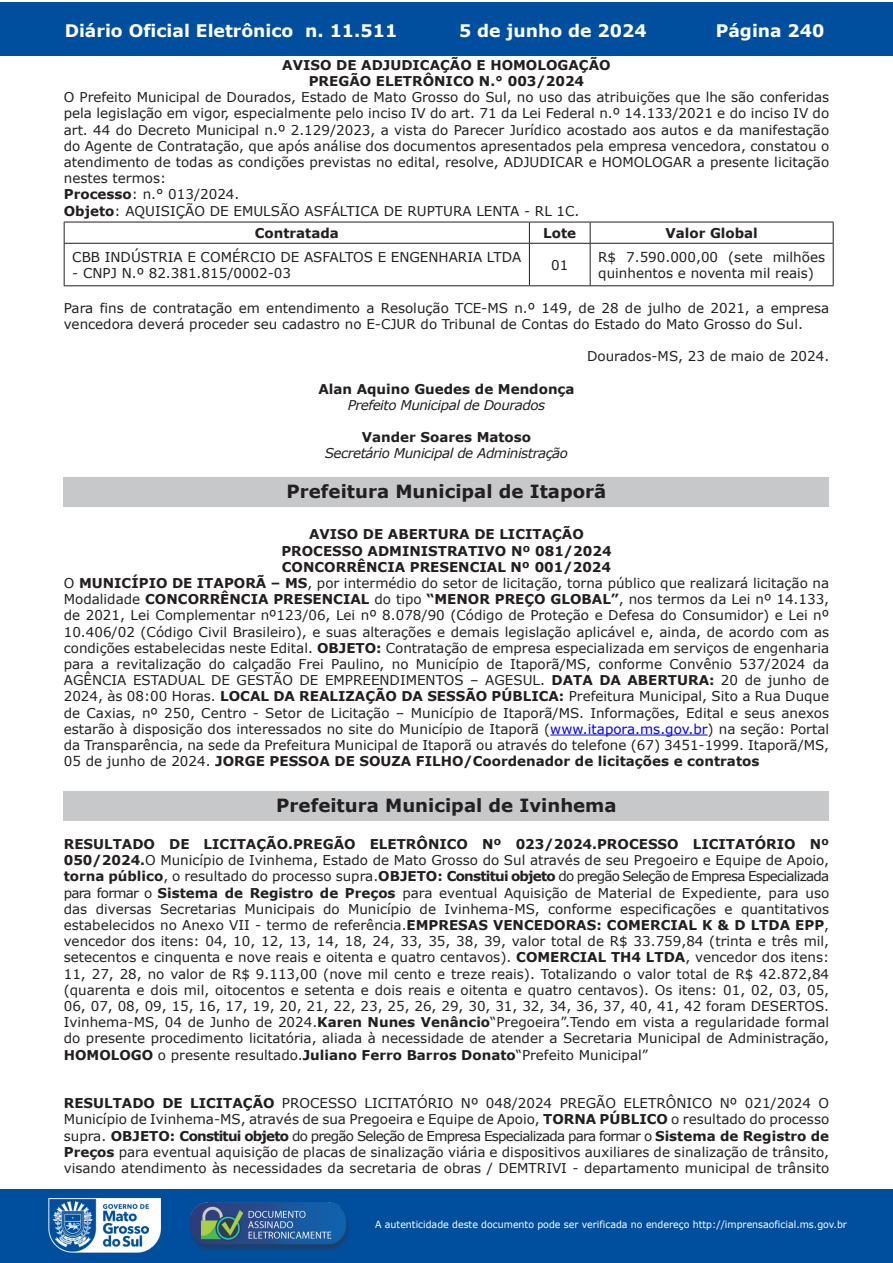
<style>
.page{position:relative;width:893px;height:1263px;background:#fff}
.page>*{position:absolute;margin:0;border:0;box-sizing:border-box;transform-origin:0 0}
.t1{font:700 18.15px "Verdana";color:#231f20}
.t2{font:700 17.25px "Verdana";color:#fff}
.t3{font:13.5px/16.2px "Verdana";color:#231f20}
.t4{font:700 13.5px/16.2px "Verdana";color:#231f20;text-align:center}
.t5{font:italic 13.5px "Verdana";letter-spacing:-.035em;color:#231f20}
.t6{font:9.9px "Verdana";color:#fff;scale:.95 1}
.s1{font-weight:700}
.s2{color:#00f}
.s3{font-weight:400}
</style>
<div class="page">
<div style="left:0;top:2px;width:893px;height:53px;background:#004f9f"></div>
<div style="left:1px;top:1189px;width:892px;height:74px;background:#004f9f"></div>
<img style="left:49px;top:1198px;width:111px;height:54px">
<img style="left:185px;top:1201px;width:168px;height:54px">
<hr style="left:550px;top:735px;width:158px;height:1px;background:#00f">
<hr style="left:64px;top:222px;width:465px;height:1px;background:#231f20">
<hr style="left:529px;top:222px;width:61px;height:1px;background:#231f20">
<hr style="left:590px;top:222px;width:243px;height:1px;background:#231f20">
<hr style="left:64px;top:243px;width:465px;height:1px;background:#231f20">
<hr style="left:529px;top:243px;width:61px;height:1px;background:#231f20">
<hr style="left:590px;top:243px;width:243px;height:1px;background:#231f20">
<hr style="left:64px;top:285px;width:465px;height:1px;background:#231f20">
<hr style="left:529px;top:285px;width:61px;height:1px;background:#231f20">
<hr style="left:590px;top:285px;width:243px;height:1px;background:#231f20">
<svg style="left:64px;top:222px;width:1px;height:21px"></svg>
<hr style="left:64px;top:244px;width:1px;height:41px;background:#231f20">
<svg style="left:529px;top:222px;width:1px;height:21px"></svg>
<svg style="left:590px;top:222px;width:1px;height:21px"></svg>
<svg style="left:833px;top:222px;width:1px;height:21px"></svg>
<hr style="left:529px;top:244px;width:1px;height:41px;background:#231f20">
<hr style="left:590px;top:244px;width:1px;height:41px;background:#231f20">
<hr style="left:833px;top:244px;width:1px;height:41px;background:#231f20">
<div style="left:64px;top:477px;width:765px;height:30px;background:#c7c8ca"></div>
<div style="left:64px;top:791px;width:765px;height:29px;background:#c7c8ca"></div>
<p class="t2" style="left:65px;top:18px;width:334px">Diário Oficial Eletrônico n. 11.511</p>
<p class="t2" style="left:459px;top:18px;width:189px">5 de junho de 2024</p>
<p class="t2" style="left:716px;top:18px;width:110px">Página 240</p>
<p class="t4" style="left:282px;top:57px;width:330px">AVISO DE ADJUDICAÇÃO E HOMOLOGAÇÃO<br>PREGÃO ELETRÔNICO N.° 003/2024</p>
<p class="t3" style="left:64px;top:89px;width:767px">O Prefeito Municipal de Dourados, Estado de Mato Grosso do Sul, no uso das atribuições que lhe são conferidas pela legislação em vigor, especialmente pelo inciso IV do art. 71 da Lei Federal n.º 14.133/2021 e do inciso IV do art. 44 do Decreto Municipal n.º 2.129/2023, a vista do Parecer Jurídico acostado aos autos e da manifestação do Agente de Contratação, que após análise dos documentos apresentados pela empresa vencedora, constatou o atendimento de todas as condições previstas no edital, resolve, ADJUDICAR e HOMOLOGAR a presente licitação nestes termos:<br><span class="s1">Processo</span>: n.° 013/2024.<br><span class="s1">Objeto</span>: AQUISIÇÃO DE EMULSÃO ASFÁLTICA DE RUPTURA LENTA - RL 1C.</p>
<p class="t4" style="left:255px;top:225px;width:86px">Contratada</p>
<p class="t4" style="left:543px;top:225px;width:34px">Lote</p>
<p class="t4" style="left:665px;top:225px;width:94px">Valor Global</p>
<p class="t3" style="left:72px;top:248px;width:451px">CBB INDÚSTRIA E COMÉRCIO DE ASFALTOS E ENGENHARIA LTDA</p>
<p class="t3" style="left:72px;top:265px;width:220px">- CNPJ N.º 82.381.815/0002-03</p>
<p class="t3" style="left:551px;top:257px;width:19px">01</p>
<p class="t3" style="left:598px;top:248px;width:228px">R$ 7.590.000,00 (sete milhões quinhentos e noventa mil reais)</p>
<p class="t3" style="left:64px;top:299px;width:767px">Para fins de contratação em entendimento a Resolução TCE-MS n.º 149, de 28 de julho de 2021, a empresa vencedora deverá proceder seu cadastro no E-CJUR do Tribunal de Contas do Estado do Mato Grosso do Sul.</p>
<p class="t3" style="left:587px;top:348px;width:244px">Dourados-MS, 23 de maio de 2024.</p>
<p class="t4" style="left:318px;top:380px;width:258px">Alan Aquino Guedes de Mendonça</p>
<p class="t5" style="left:348px;top:396px;width:199px">Prefeito Municipal de Dourados</p>
<p class="t4" style="left:362px;top:429px;width:171px">Vander Soares Matoso</p>
<p class="t5" style="left:325px;top:444px;width:245px">Secretário Municipal de Administração</p>
<h1 class="t1" style="left:287px;top:479px;width:321px">Prefeitura Municipal de Itaporã</h1>
<p class="t4" style="left:309px;top:526px;width:276px">AVISO DE ABERTURA DE LICITAÇÃO</p>
<p class="t4" style="left:281px;top:542px;width:332px">PROCESSO ADMINISTRATIVO Nº 081/2024</p>
<p class="t4" style="left:282px;top:558px;width:331px">CONCORRÊNCIA PRESENCIAL Nº 001/2024</p>
<p class="t3" style="left:64px;top:575px;width:767px">O <span class="s1">MUNICÍPIO DE ITAPORÃ – MS</span>, por intermédio do setor de licitação, torna público que realizará licitação na</p>
<p class="t3" style="left:64px;top:591px;width:767px">Modalidade <span class="s1">CONCORRÊNCIA PRESENCIAL</span> do tipo <span class="s1">“MENOR PREÇO GLOBAL”</span>, nos termos da Lei nº 14.133,</p>
<p class="t3" style="left:64px;top:607px;width:767px">de 2021, Lei Complementar nº123/06, Lei nº 8.078/90 (Código de Proteção e Defesa do Consumidor) e Lei nº</p>
<p class="t3" style="left:64px;top:623px;width:767px">10.406/02 (Código Civil Brasileiro), e suas alterações e demais legislação aplicável e, ainda, de acordo com as</p>
<p class="t3" style="left:64px;top:640px;width:767px">condições estabelecidas neste Edital. <span class="s1">OBJETO:</span> Contratação de empresa especializada em serviços de engenharia</p>
<p class="t3" style="left:64px;top:656px;width:767px">para a revitalização do calçadão Frei Paulino, no Município de Itaporã/MS, conforme Convênio 537/2024 da</p>
<p class="t3" style="left:64px;top:672px;width:767px">AGÊNCIA ESTADUAL DE GESTÃO DE EMPREENDIMENTOS – AGESUL. <span class="s1">DATA DA ABERTURA:</span> 20 de junho de</p>
<p class="t3" style="left:64px;top:688px;width:767px">2024, às 08:00 Horas. <span class="s1">LOCAL DA REALIZAÇÃO DA SESSÃO PÚBLICA:</span> Prefeitura Municipal, Sito a Rua Duque</p>
<p class="t3" style="left:64px;top:704px;width:767px">de Caxias, nº 250, Centro - Setor de Licitação – Município de Itaporã/MS. Informações, Edital e seus anexos</p>
<p class="t3" style="left:64px;top:721px;width:767px">estarão à disposição dos interessados no site do Município de Itaporã (<span class="s2">www.itapora.ms.gov.br</span>) na seção: Portal</p>
<p class="t3" style="left:64px;top:737px;width:767px">da Transparência, na sede da Prefeitura Municipal de Itaporã ou através do telefone (67) 3451-1999. Itaporã/MS,</p>
<p class="t4" style="left:64px;top:753px;width:697px"><span class="s3">05 de junho de 2024.</span> JORGE PESSOA DE SOUZA FILHO/Coordenador de licitações e contratos</p>
<h1 class="t1" style="left:276px;top:792px;width:342px">Prefeitura Municipal de Ivinhema</h1>
<p class="t3" style="left:64px;top:836px;width:767px;text-align:justify"><span class="s1">RESULTADO DE LICITAÇÃO.PREGÃO ELETRÔNICO Nº 023/2024.PROCESSO LICITATÓRIO Nº 050/2024.</span>O Município de Ivinhema, Estado de Mato Grosso do Sul através de seu Pregoeiro e Equipe de Apoio, <span class="s1">torna público</span>, o resultado do processo supra.<span class="s1">OBJETO: Constitui objeto</span> do pregão Seleção de Empresa Especializada para formar o <span class="s1">Sistema de Registro de Preços</span> para eventual Aquisição de Material de Expediente, para uso das diversas Secretarias Municipais do Município de Ivinhema-MS, conforme especificações e quantitativos estabelecidos no Anexo VII - termo de referência.<span class="s1">EMPRESAS VENCEDORAS: COMERCIAL K &amp; D LTDA EPP</span>, vencedor dos itens: 04, 10, 12, 13, 14, 18, 24, 33, 35, 38, 39, valor total de R$ 33.759,84 (trinta e três mil, setecentos e cinquenta e nove reais e oitenta e quatro centavos). <span class="s1">COMERCIAL TH4 LTDA</span>, vencedor dos itens:<br>11, 27, 28, no valor de R$ 9.113,00 (nove mil cento e treze reais). Totalizando o valor total de R$ 42.872,84 (quarenta e dois mil, oitocentos e setenta e dois reais e oitenta e quatro centavos). Os itens: 01, 02, 03, 05, 06, 07, 08, 09, 15, 16, 17, 19, 20, 21, 22, 23, 25, 26, 29, 30, 31, 32, 34, 36, 37, 40, 41, 42 foram DESERTOS.<br>Ivinhema-MS, 04 de Junho de 2024.<span class="s1">Karen Nunes Venâncio</span>“Pregoeira”.Tendo em vista a regularidade formal do presente procedimento licitatória, aliada à necessidade de atender a Secretaria Municipal de Administração, <span class="s1">HOMOLOGO</span> o presente resultado.<span class="s1">Juliano Ferro Barros Donato</span>“Prefeito Municipal”</p>
<p class="t3" style="left:64px;top:1095px;width:767px;text-align:justify"><span class="s1">RESULTADO DE LICITAÇÃO</span> PROCESSO LICITATÓRIO Nº 048/2024 PREGÃO ELETRÔNICO Nº 021/2024 O Município de Ivinhema-MS, através de sua Pregoeira e Equipe de Apoio, <span class="s1">TORNA PÚBLICO</span> o resultado do processo supra. <span class="s1">OBJETO: Constitui objeto</span> do pregão Seleção de Empresa Especializada para formar o <span class="s1">Sistema de Registro de Preços</span> para eventual aquisição de placas de sinalização viária e dispositivos auxiliares de sinalização de trânsito, visando atendimento às necessidades da secretaria de obras / DEMTRIVI - departamento municipal de trânsito</p>
<p class="t6" style="left:375px;top:1218px;width:498px">A autenticidade deste documento pode ser verificada no endereço http://imprensaoficial.ms.gov.br</p>
</div>
